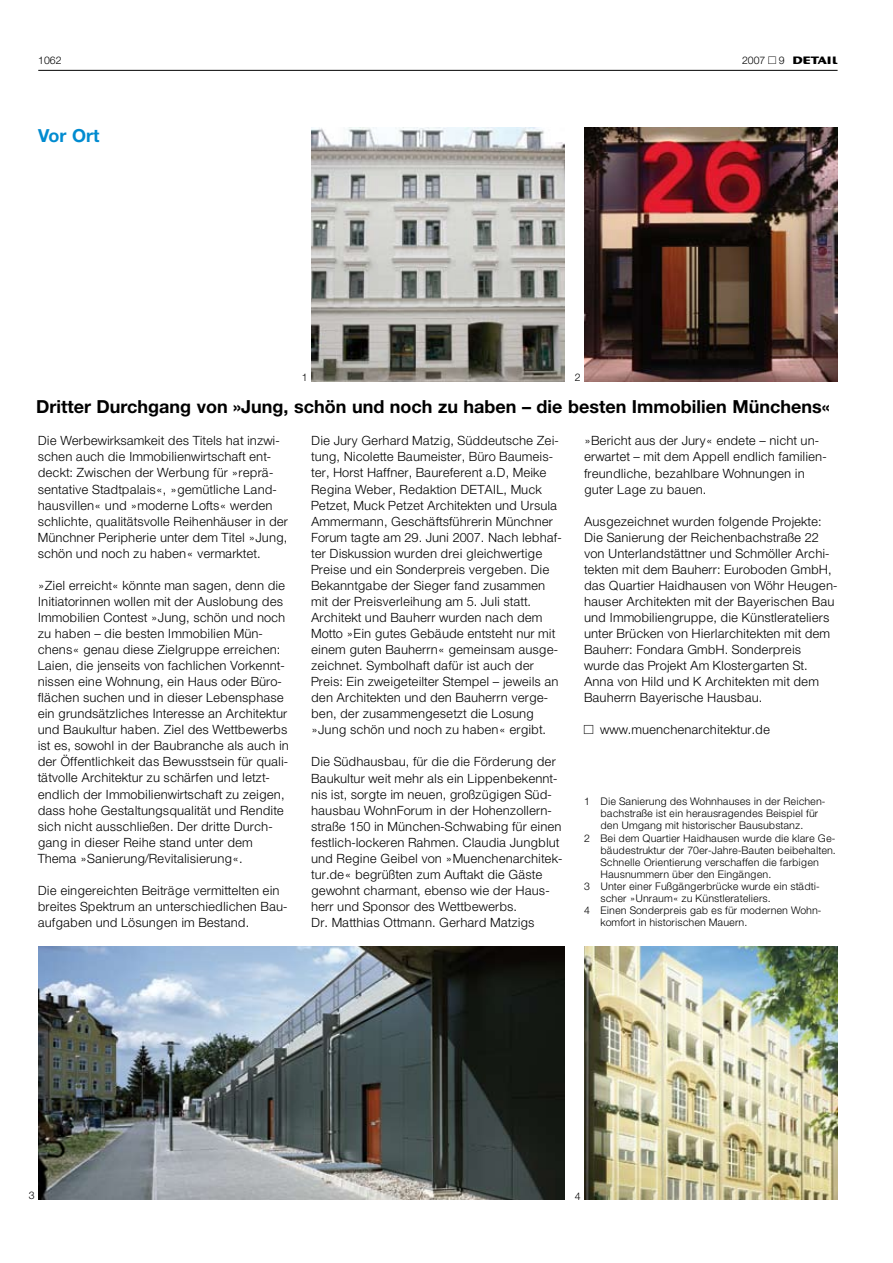
<style>
.page{position:relative;width:893px;height:1263px;background:#fff}
.page>*{position:absolute;margin:0;border:0;box-sizing:border-box;transform-origin:0 0}
.t1{font:700 18px "Helvetica Neue";color:#000}
.t2{font:700 18px "Helvetica Neue";color:#008bd0}
.t3{font:300 12.75px/16px "IFA2000";color:#000}
.t4{font:300 10.5px "IFA2000";color:#000}
</style>
<div class="page">
<hr style="left:38px;top:70px;width:800px;height:1px;background:#000">
<img style="left:584px;top:128px;width:254px;height:253px">
<img style="left:38px;top:946px;width:527px;height:254px">
<img style="left:584px;top:946px;width:254px;height:254px">
<img style="left:311px;top:128px;width:254px;height:253px">
<p class="t4" style="left:38px;top:54px;width:25px">1062</p>
<p class="t4" style="left:742px;top:54px;width:97px">2007 ¥ 9 ∂</p>
<h1 class="t2" style="left:38px;top:124px;width:63px">Vor Ort</h1>
<p class="t4" style="left:302px;top:370px;width:7px">1</p>
<p class="t4" style="left:575px;top:370px;width:7px">2</p>
<h1 class="t1" style="left:36px;top:396px;width:795px">Dritter Durchgang von »Jung, schön und noch zu haben – die besten Immobilien Münchens«</h1>
<p class="t3" style="left:38px;top:433px;width:252px">Die Werbewirksamkeit des Titels hat inzwi&shy;schen auch die Immobilienwirtschaft ent&shy;deckt: Zwischen der Werbung für »reprä&shy;sentative Stadtpalais«, »gemütliche Land&shy;hausvillen« und »moderne Lofts« werden schlichte, qualitätsvolle Reihenhäuser in der Münchner Peripherie unter dem Titel »Jung, schön und noch zu haben« vermarktet.</p>
<p class="t3" style="left:38px;top:577px;width:253px">»Ziel erreicht« könnte man sagen, denn die Initiatorinnen wollen mit der Auslobung des Immobilien Contest »Jung, schön und noch zu haben – die besten Immobilien Mün&shy;chens« genau diese Zielgruppe erreichen:<br>Laien, die jenseits von fachlichen Vorkennt&shy;nissen eine Wohnung, ein Haus oder Büro&shy;flächen suchen und in dieser Lebensphase ein grundsätzliches Interesse an Architektur und Baukultur haben. Ziel des Wettbewerbs ist es, sowohl in der Baubranche als auch in der Öffentlichkeit das Bewusstsein für quali&shy;tätvolle Architektur zu schärfen und letzt&shy;endlich der Immobilienwirtschaft zu zeigen, dass hohe Gestaltungsqualität und Rendite sich nicht ausschließen. Der dritte Durch&shy;gang in dieser Reihe stand unter dem Thema »Sanierung/Revitalisierung«.</p>
<p class="t3" style="left:38px;top:882px;width:251px">Die eingereichten Beiträge vermittelten ein breites Spektrum an unterschiedlichen Bau&shy;aufgaben und Lösungen im Bestand.</p>
<p class="t3" style="left:311px;top:433px;width:252px">Die Jury Gerhard Matzig, Süddeutsche Zei&shy;tung, Nicolette Baumeister, Büro Baumeis&shy;ter, Horst Haffner, Baureferent a.D, Meike Regina Weber, Redaktion DETAIL, Muck Petzet, Muck Petzet Architekten und Ursula Ammermann, Geschäftsführerin Münchner Forum tagte am 29. Juni 2007. Nach lebhaf&shy;ter Diskussion wurden drei gleichwertige Preise und ein Sonderpreis vergeben. Die Bekanntgabe der Sieger fand zusammen mit der Preisverleihung am 5. Juli statt.<br>Architekt und Bauherr wurden nach dem Motto »Ein gutes Gebäude entsteht nur mit einem guten Bauherrn« gemeinsam ausge&shy;zeichnet. Symbolhaft dafür ist auch der Preis: Ein zweigeteilter Stempel – jeweils an den Architekten und den Bauherrn verge&shy;ben, der zusammengesetzt die Losung »Jung schön und noch zu haben« ergibt.</p>
<p class="t3" style="left:311px;top:754px;width:253px">Die Südhausbau, für die die Förderung der Baukultur weit mehr als ein Lippenbekennt&shy;nis ist, sorgte im neuen, großzügigen Süd&shy;hausbau WohnForum in der Hohenzollern&shy;straße 150 in München-Schwabing für einen festlich-lockeren Rahmen. Claudia Jungblut und Regine Geibel von »Muenchenarchitek&shy;tur.de« begrüßten zum Auftakt die Gäste gewohnt charmant, ebenso wie der Haus&shy;herr und Sponsor des Wettbewerbs.<br>Dr. Matthias Ottmann. Gerhard Matzigs</p>
<p class="t3" style="left:584px;top:433px;width:244px">»Bericht aus der Jury« endete – nicht un&shy;erwartet – mit dem Appell endlich familien&shy;freundliche, bezahlbare Wohnungen in guter Lage zu bauen.</p>
<p class="t3" style="left:584px;top:513px;width:255px">Ausgezeichnet wurden folgende Projekte:<br>Die Sanierung der Reichenbachstraße 22 von Unterlandstättner und Schmöller Archi&shy;tekten mit dem Bauherr: Euroboden GmbH, das Quartier Haidhausen von Wöhr Heugen&shy;hauser Architekten mit der Bayerischen Bau und Immobiliengruppe, die Künstlerateliers unter Brücken von Hierlarchitekten mit dem Bauherr: Fondara GmbH. Sonderpreis wurde das Projekt Am Klostergarten St.<br>Anna von Hild und K Architekten mit dem Bauherrn Bayerische Hausbau.</p>
<p class="t3" style="left:584px;top:722px;width:187px">¥ www.muenchenarchitektur.de</p>
<p class="t4" style="left:584px;top:795px;width:243px">1 Die Sanierung des Wohnhauses in der Reichen-</p>
<p class="t4" style="left:601px;top:807px;width:219px">bachstraße ist ein herausragendes Beispiel für</p>
<p class="t4" style="left:601px;top:819px;width:204px">den Umgang mit historischer Bausubstanz.</p>
<p class="t4" style="left:584px;top:831px;width:253px">2 Bei dem Quartier Haidhausen wurde die klare Ge-</p>
<p class="t4" style="left:601px;top:843px;width:237px">bäudestruktur der 70er-Jahre-Bauten beibehalten.</p>
<p class="t4" style="left:601px;top:855px;width:220px">Schnelle Orientierung verschaffen die farbigen</p>
<p class="t4" style="left:601px;top:867px;width:172px">Hausnummern über den Eingängen.</p>
<p class="t4" style="left:584px;top:879px;width:237px">3 Unter einer Fußgängerbrücke wurde ein städti-</p>
<p class="t4" style="left:601px;top:891px;width:172px">scher »Unraum« zu Künstlerateliers.</p>
<p class="t4" style="left:584px;top:903px;width:239px">4 Einen Sonderpreis gab es für modernen Wohn-</p>
<p class="t4" style="left:601px;top:915px;width:148px">komfort in historischen Mauern.</p>
<p class="t4" style="left:29px;top:1189px;width:7px">3</p>
<p class="t4" style="left:575px;top:1189px;width:7px">4</p>
</div>
